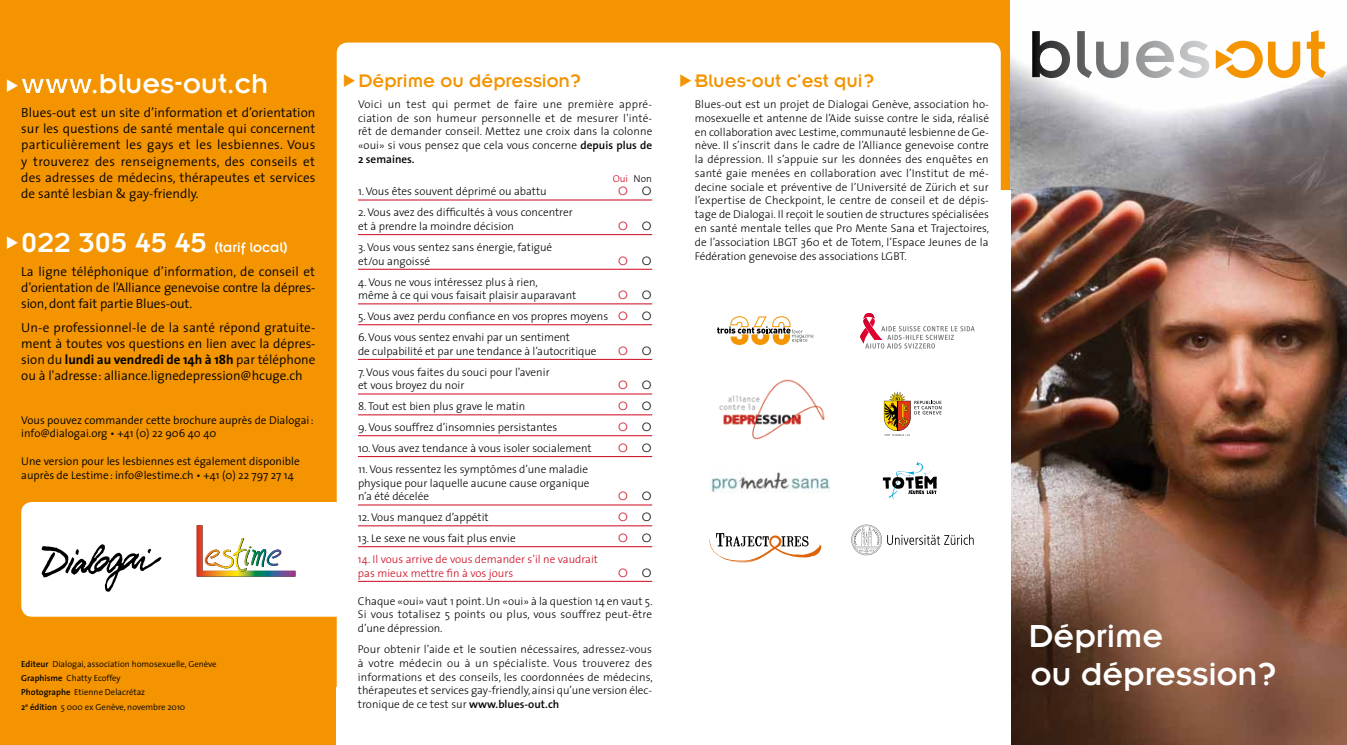
<style>
.page{position:relative;width:1347px;height:745px;background:#fff}
.page>*{position:absolute;margin:0;border:0;box-sizing:border-box;transform-origin:0 0}
.t1{font:35px/37.5px "Insignia";color:#fff}
.t2{font:30px "Insignia";color:#fff}
.t3{font:20px "Insignia";color:#f39400}
.t4{font:15px "Insignia";color:#fff}
.t5{font:300 13.12px/16.2px "The Sans";color:#000;text-align:justify}
.t6{font:300 11.25px/13.8px "The Sans";color:#000}
.t7{font:300 11.25px/13.8px "The Sans";color:#000}
.t8{font:300 11.25px/13.8px "The Sans";color:#cd071e}
.t9{font:300 10px "The Sans";color:#cd071e}
.t10{font:300 8.75px/14px "The Sans";color:#000}
.s1{font-size:30px}
.s2{font-weight:700}
.s3{font-weight:600}
.s4{color:#000}
</style>
<div class="page">
<div style="left:0;top:0;width:1010px;height:744px;background:#f39400"></div>
<div style="left:337px;top:43px;width:663px;height:701px;background:#fff;border-radius:11px"></div>
<img style="left:1010px;top:40px;width:336px;height:704px">
<svg style="left:1032px;top:31px;width:38px;height:47px"></svg>
<svg style="left:1077px;top:31px;width:51px;height:47px"></svg>
<svg style="left:1136px;top:41px;width:73px;height:37px"></svg>
<svg style="left:1306px;top:30px;width:19px;height:48px"></svg>
<svg style="left:1215px;top:41px;width:85px;height:37px"></svg>
<div style="left:994px;top:191px;width:16px;height:553px;background:#fff"></div>
<hr style="left:358px;top:199px;width:294px;height:1px;background:#cd071e">
<hr style="left:358px;top:234px;width:294px;height:1px;background:#cd071e">
<hr style="left:358px;top:269px;width:294px;height:1px;background:#cd071e">
<hr style="left:358px;top:303px;width:294px;height:1px;background:#cd071e">
<hr style="left:358px;top:324px;width:294px;height:1px;background:#cd071e">
<hr style="left:358px;top:359px;width:294px;height:1px;background:#cd071e">
<hr style="left:358px;top:393px;width:294px;height:1px;background:#cd071e">
<hr style="left:358px;top:414px;width:294px;height:1px;background:#cd071e">
<hr style="left:358px;top:435px;width:294px;height:1px;background:#cd071e">
<hr style="left:358px;top:456px;width:294px;height:1px;background:#cd071e">
<hr style="left:358px;top:504px;width:294px;height:1px;background:#cd071e">
<hr style="left:358px;top:525px;width:294px;height:1px;background:#cd071e">
<hr style="left:358px;top:546px;width:294px;height:1px;background:#cd071e">
<hr style="left:358px;top:580px;width:294px;height:1px;background:#cd071e">
<div style="left:21px;top:501px;width:333px;height:115px;background:#fff;border-radius:11px"></div>
<svg style="left:41px;top:544px;width:121px;height:47px"></svg>
<img style="left:197px;top:525px;width:98px;height:51px">
<svg style="left:717px;top:316px;width:96px;height:29px"></svg>
<img style="left:711px;top:471px;width:118px;height:20px">
<svg style="left:709px;top:533px;width:112px;height:29px"></svg>
<svg style="left:887px;top:534px;width:86px;height:10px"></svg>
<svg style="left:851px;top:524px;width:30px;height:30px"></svg>
<img style="left:719px;top:379px;width:106px;height:60px">
<svg style="left:883px;top:461px;width:53px;height:38px"></svg>
<svg style="left:860px;top:313px;width:114px;height:35px"></svg>
<svg style="left:884px;top:391px;width:57px;height:44px"></svg>
<svg style="left:21px;top:78px;width:71px;height:15px"></svg>
<h2 class="t2" style="left:91px;top:68px;width:179px">.blues-out.ch</h2>
<p class="t5" style="left:21px;top:104px;width:296px">Blues-out est un site d’information et d’orientation sur les questions de santé mentale qui concernent particulièrement les gays et les lesbiennes. Vous y trouverez des renseignements, des conseils et des adresses de médecins, thérapeutes et services de santé lesbian &amp; gay-friendly.</p>
<h3 class="t4" style="left:21px;top:240px;width:268px"><span class="s1">022 305 45 45</span> (tarif local)</h3>
<p class="t5" style="left:21px;top:262px;width:296px">La ligne téléphonique d’information, de conseil et d’orientation de l’Alliance genevoise contre la dépres&shy;sion, dont fait partie Blues-out.</p>
<p class="t5" style="left:21px;top:318px;width:296px">Un-e professionnel-le de la santé répond gratuite&shy;ment à toutes vos questions en lien avec la dépres&shy;sion du <span class="s2">lundi au vendredi de 14h à 18h</span> par téléphone ou à l'adresse : alliance.lignedepression@hcuge.ch</p>
<p class="t7" style="left:21px;top:412px;width:294px">Vous pouvez commander cette brochure auprès de Dialogai: info@dialogai.org • +41 (0) 22 906 40 40</p>
<p class="t7" style="left:21px;top:453px;width:280px">Une version pour les lesbiennes est également disponible auprès de Lestime: info@lestime.ch • +41 (0) 22 797 27 14</p>
<p class="t10" style="left:21px;top:656px;width:197px"><span class="s3">Editeur</span> Dialogai, association homosexuelle, Genève <span class="s3">Graphisme</span> Chatty Ecoffey<br><span class="s3">Photographe</span> Etienne Delacrétaz<br><span class="s3">2</span><sup>e</sup> <span class="s3">édition</span> 5 000 ex Genève, novembre 2010</p>
<h3 class="t3" style="left:358px;top:70px;width:225px">Déprime ou dépression?</h3>
<p class="t6" style="left:358px;top:97px;width:296px;text-align:justify">Voici un test qui permet de faire une première appré&shy;ciation de son humeur personnelle et de mesurer l'inté&shy;rêt de demander conseil. Mettez une croix dans la colonne «oui» si vous pensez que cela vous concerne <span class="s3">depuis plus de 2 semaines.</span></p>
<p class="t9" style="left:612px;top:170px;width:41px">Oui <span class="s4">Non</span></p>
<p class="t6" style="left:358px;top:184px;width:190px">1. Vous êtes souvent déprimé ou abattu</p>
<p class="t6" style="left:358px;top:205px;width:216px">2. Vous avez des difficultés à vous concentrer et à prendre la moindre décision</p>
<p class="t6" style="left:358px;top:240px;width:196px">3. Vous vous sentez sans énergie, fatigué et/ou angoissé</p>
<p class="t6" style="left:358px;top:274px;width:220px">4. Vous ne vous intéressez plus à rien,<br>même à ce qui vous faisait plaisir auparavant</p>
<p class="t6" style="left:358px;top:309px;width:252px">5. Vous avez perdu confiance en vos propres moyens</p>
<p class="t6" style="left:358px;top:330px;width:240px">6. Vous vous sentez envahi par un sentiment<br>de culpabilité et par une tendance à l’autocritique</p>
<p class="t6" style="left:358px;top:364px;width:193px">7. Vous vous faites du souci pour l’avenir et vous broyez du noir</p>
<p class="t6" style="left:358px;top:399px;width:169px">8. Tout est bien plus grave le matin</p>
<p class="t6" style="left:358px;top:420px;width:201px">9. Vous souffrez d’insomnies persistantes</p>
<p class="t6" style="left:358px;top:440px;width:235px">10. Vous avez tendance à vous isoler socialement</p>
<p class="t6" style="left:358px;top:461px;width:233px">11. Vous ressentez les symptômes d’une maladie physique pour laquelle aucune cause organique n’a été décelée</p>
<p class="t6" style="left:358px;top:510px;width:132px">12. Vous manquez d’appétit</p>
<p class="t6" style="left:358px;top:530px;width:159px">13. Le sexe ne vous fait plus envie</p>
<p class="t8" style="left:358px;top:551px;width:241px">14. Il vous arrive de vous demander s’il ne vaudrait pas mieux mettre fin à vos jours</p>
<p class="t6" style="left:358px;top:593px;width:296px;text-align:justify">Chaque «oui» vaut 1 point. Un «oui» à la question 14 en vaut 5.<br>Si vous totalisez 5 points ou plus, vous souffrez peut-être d’une dépression.</p>
<p class="t6" style="left:358px;top:641px;width:296px;text-align:justify">Pour obtenir l’aide et le soutien nécessaires, adressez-vous à votre médecin ou à un spécialiste. Vous trouverez des informations et des conseils, les coordonnées de médecins, thérapeutes et services gay-friendly, ainsi qu’une version élec&shy;tronique de ce test sur <span class="s3">www.blues-out.ch</span></p>
<h3 class="t3" style="left:694px;top:70px;width:181px">Blues-out c’est qui?</h3>
<p class="t6" style="left:694px;top:97px;width:296px;text-align:justify">Blues-out est un projet de Dialogai Genève, association ho&shy;mosexuelle et antenne de l’Aide suisse contre le sida, réalisé en collaboration avec Lestime, communauté lesbienne de Ge&shy;nève. Il s’inscrit dans le cadre de l’Alliance genevoise contre la dépression. Il s’appuie sur les données des enquêtes en santé gaie menées en collaboration avec l’Institut de mé&shy;decine sociale et préventive de l’Université de Zürich et sur l’expertise de Checkpoint, le centre de conseil et de dépis&shy;tage de Dialogai. Il reçoit le soutien de structures spécialisées en santé mentale telles que Pro Mente Sana et Trajectoires, de l’association LBGT 360 et de Totem, l’Espace Jeunes de la Fédération genevoise des associations LGBT.</p>
<h1 class="t1" style="left:1028px;top:617px;width:250px">Déprime<br>ou dépression?</h1>
</div>
